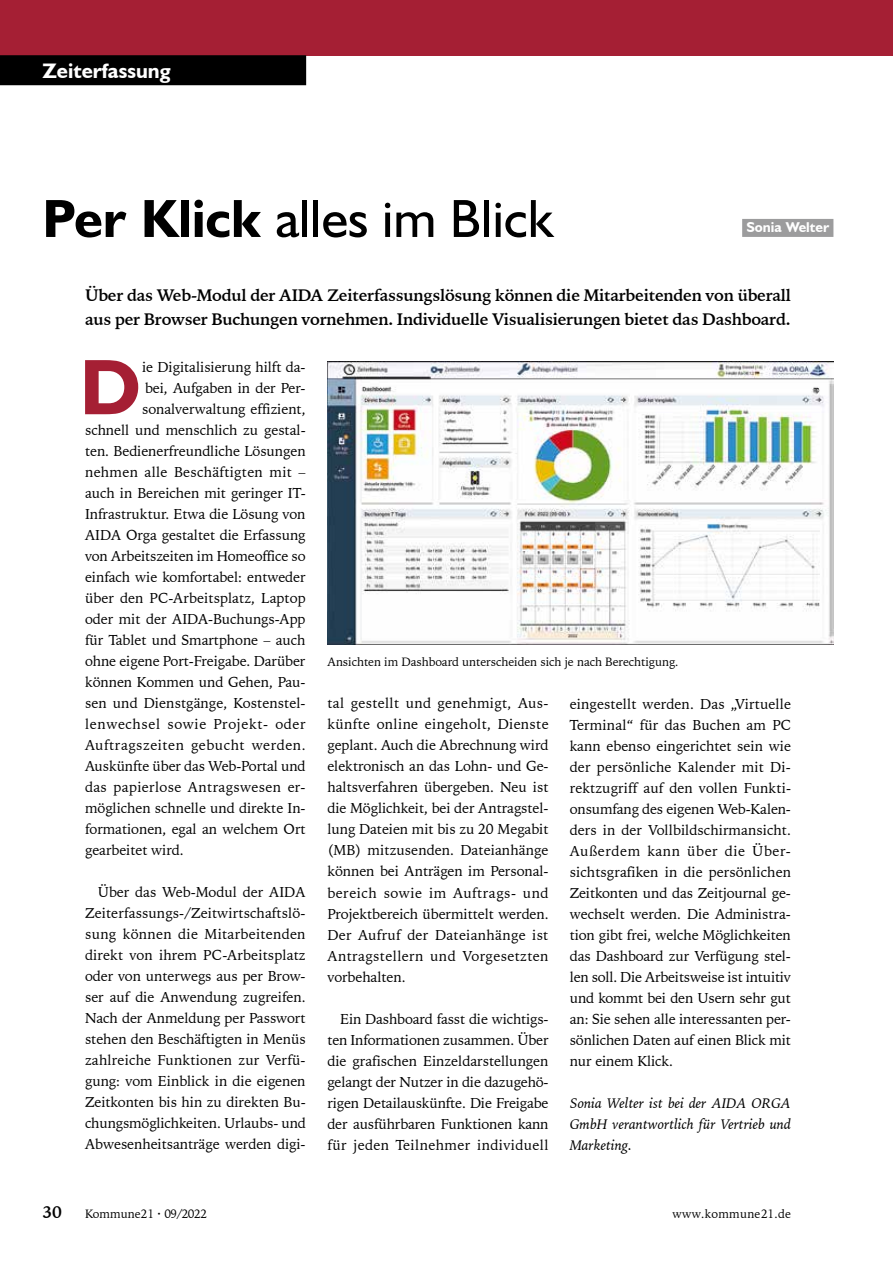
<style>
.page{position:relative;width:893px;height:1263px;background:#fff}
.page>*{position:absolute;margin:0;border:0;box-sizing:border-box;transform-origin:0 0}
.t1{font:700 79.2px "Humanist 521 BT";color:#a51f34}
.t2{font:54px "Humanist 521 BT";color:#000}
.t3{font:700 21px "Humanist 521 BT";color:#fff}
.t4{font:700 16.5px/24px "Iowan Old Style BT";letter-spacing:-.015em;color:#000}
.t5{font:14.25px/21px "Iowan Old Style BT";letter-spacing:-.005em;color:#000;text-align:justify}
.t6{font:italic 14.25px/21px "Iowan Old Style BT";letter-spacing:-.005em;color:#000;text-align:justify}
.t7{font:14.25px "Iowan Old Style BT";letter-spacing:.035em;color:#000}
.t8{font:14.25px "Iowan Old Style BT";letter-spacing:.025em;color:#000}
.t9{font:14.25px "Iowan Old Style BT";letter-spacing:.02em;color:#000}
.t10{font:14.25px "Iowan Old Style BT";letter-spacing:.045em;color:#000}
.t11{font:700 14.25px "Humanist 521 BT";color:#fff}
.t12{font:12px "Iowan Old Style BT";letter-spacing:-.005em;color:#000}
.t13{font:12px "Iowan Old Style BT";letter-spacing:.02em;color:#000}
.s1{font-weight:700}
</style>
<div class="page">
<div style="left:0;top:0;width:893px;height:55px;background:#a51f34"></div>
<img style="left:327px;top:362px;width:506px;height:283px">
<div style="left:742px;top:219px;width:91px;height:18px;background:#9c9c9d"></div>
<div style="left:0;top:55px;width:306px;height:30px;background:#000"></div>
<h3 class="t3" style="left:43px;top:58px;width:130px">Zeiterfassung</h3>
<h2 class="t2" style="left:43px;top:185px;width:513px"><span class="s1">Per Klick</span> alles im Blick</h2>
<p class="t11" style="left:746px;top:218px;width:84px">Sonia Welter</p>
<p class="t4" style="left:85px;top:283px;width:708px">Über das Web-Modul der AIDA Zeiterfassungslösung können die Mitarbeitenden von überall aus per Browser Buchungen vornehmen. Individuelle Visualisierungen bietet das Dashboard.</p>
<h1 class="t1" style="left:80px;top:338px;width:63px">D</h1>
<p class="t5" style="left:142px;top:357px;width:165px">ie Digitalisierung hilft da-</p>
<p class="t5" style="left:145px;top:378px;width:162px">bei, Aufgaben in der Per-</p>
<p class="t5" style="left:142px;top:399px;width:165px">sonalverwaltung effizient,</p>
<p class="t5" style="left:85px;top:420px;width:222px">schnell und menschlich zu gestal-</p>
<p class="t5" style="left:85px;top:441px;width:222px">ten. Bedienerfreundliche Lösungen</p>
<p class="t9" style="left:85px;top:463px;width:222px">nehmen alle Beschäftigten mit –</p>
<p class="t5" style="left:85px;top:483px;width:222px">auch in Bereichen mit geringer IT-</p>
<p class="t5" style="left:85px;top:504px;width:222px">Infrastruktur. Etwa die Lösung von</p>
<p class="t5" style="left:85px;top:525px;width:222px">AIDA Orga gestaltet die Erfassung</p>
<p class="t5" style="left:85px;top:546px;width:222px">von Arbeitszeiten im Homeoffice so</p>
<p class="t5" style="left:85px;top:567px;width:222px">einfach wie komfortabel: entweder</p>
<p class="t5" style="left:85px;top:588px;width:222px">über den PC-Arbeitsplatz, Laptop</p>
<p class="t5" style="left:85px;top:609px;width:222px">oder mit der AIDA-Buchungs-App</p>
<p class="t5" style="left:85px;top:630px;width:222px">für Tablet und Smartphone – auch</p>
<p class="t5" style="left:85px;top:651px;width:222px">ohne eigene Port-Freigabe. Darüber</p>
<p class="t5" style="left:85px;top:672px;width:222px">können Kommen und Gehen, Pau-</p>
<p class="t5" style="left:85px;top:693px;width:222px">sen und Dienstgänge, Kostenstel-</p>
<p class="t10" style="left:85px;top:715px;width:222px">lenwechsel sowie Projekt- oder</p>
<p class="t7" style="left:85px;top:736px;width:222px">Auftragszeiten gebucht werden.</p>
<p class="t5" style="left:85px;top:756px;width:222px">Auskünfte über das Web-Portal und</p>
<p class="t8" style="left:85px;top:778px;width:222px">das papierlose Antragswesen er-</p>
<p class="t5" style="left:85px;top:798px;width:222px">möglichen schnelle und direkte In-</p>
<p class="t5" style="left:85px;top:819px;width:222px">formationen, egal an welchem Ort</p>
<p class="t5" style="left:85px;top:840px;width:100px">gearbeitet wird.</p>
<p class="t5" style="left:85px;top:882px;width:222px;text-indent:13px">Über das Web-Modul der AIDA Zeiterfassungs-/Zeitwirtschaftslö&shy;sung können die Mitarbeitenden direkt von ihrem PC-Arbeitsplatz oder von unterwegs aus per Brow&shy;ser auf die Anwendung zugreifen.<br>Nach der Anmeldung per Passwort stehen den Beschäftigten in Menüs zahlreiche Funktionen zur Verfü&shy;gung: vom Einblick in die eigenen Zeitkonten bis hin zu direkten Bu&shy;chungsmöglichkeiten. Urlaubs- und Abwesenheitsanträge werden digi-</p>
<p class="t12" style="left:327px;top:654px;width:353px">Ansichten im Dashboard unterscheiden sich je nach Berechtigung.</p>
<p class="t5" style="left:327px;top:693px;width:223px">tal gestellt und genehmigt, Aus&shy;künfte online eingeholt, Dienste geplant. Auch die Abrechnung wird elektronisch an das Lohn- und Ge&shy;haltsverfahren übergeben. Neu ist die Möglichkeit, bei der Antragstel&shy;lung Dateien mit bis zu 20 Megabit (MB) mitzusenden. Dateianhänge können bei Anträgen im Personal&shy;bereich sowie im Auftrags- und Projektbereich übermittelt werden.<br>Der Aufruf der Dateianhänge ist Antragstellern und Vorgesetzten vorbehalten.</p>
<p class="t5" style="left:327px;top:1008px;width:223px;text-indent:13px">Ein Dashboard fasst die wichtigs&shy;ten Informationen zusammen. Über die grafischen Einzeldarstellungen gelangt der Nutzer in die dazugehö&shy;rigen Detailauskünfte. Die Freigabe der ausführbaren Funktionen kann für jeden Teilnehmer individuell</p>
<p class="t5" style="left:570px;top:693px;width:223px">eingestellt werden. Das „Virtuelle Terminal“ für das Buchen am PC kann ebenso eingerichtet sein wie der persönliche Kalender mit Di&shy;rektzugriff auf den vollen Funkti&shy;onsumfang des eigenen Web-Kalen&shy;ders in der Vollbildschirmansicht.<br>Außerdem kann über die Über&shy;sichtsgrafiken in die persönlichen Zeitkonten und das Zeitjournal ge&shy;wechselt werden. Die Administra&shy;tion gibt frei, welche Möglichkeiten das Dashboard zur Verfügung stel&shy;len soll. Die Arbeitsweise ist intuitiv und kommt bei den Usern sehr gut an: Sie sehen alle interessanten per&shy;sönlichen Daten auf einen Blick mit nur einem Klick.</p>
<p class="t6" style="left:570px;top:1092px;width:223px">Sonia Welter ist bei der AIDA ORGA GmbH verantwortlich für Vertrieb und Marketing.</p>
<p class="t4" style="left:43px;top:1200px;width:21px">30</p>
<p class="t12" style="left:85px;top:1206px;width:123px">Kommune21 · 09/2022</p>
<p class="t13" style="left:673px;top:1206px;width:120px">www.kommune21.de</p>
</div>
